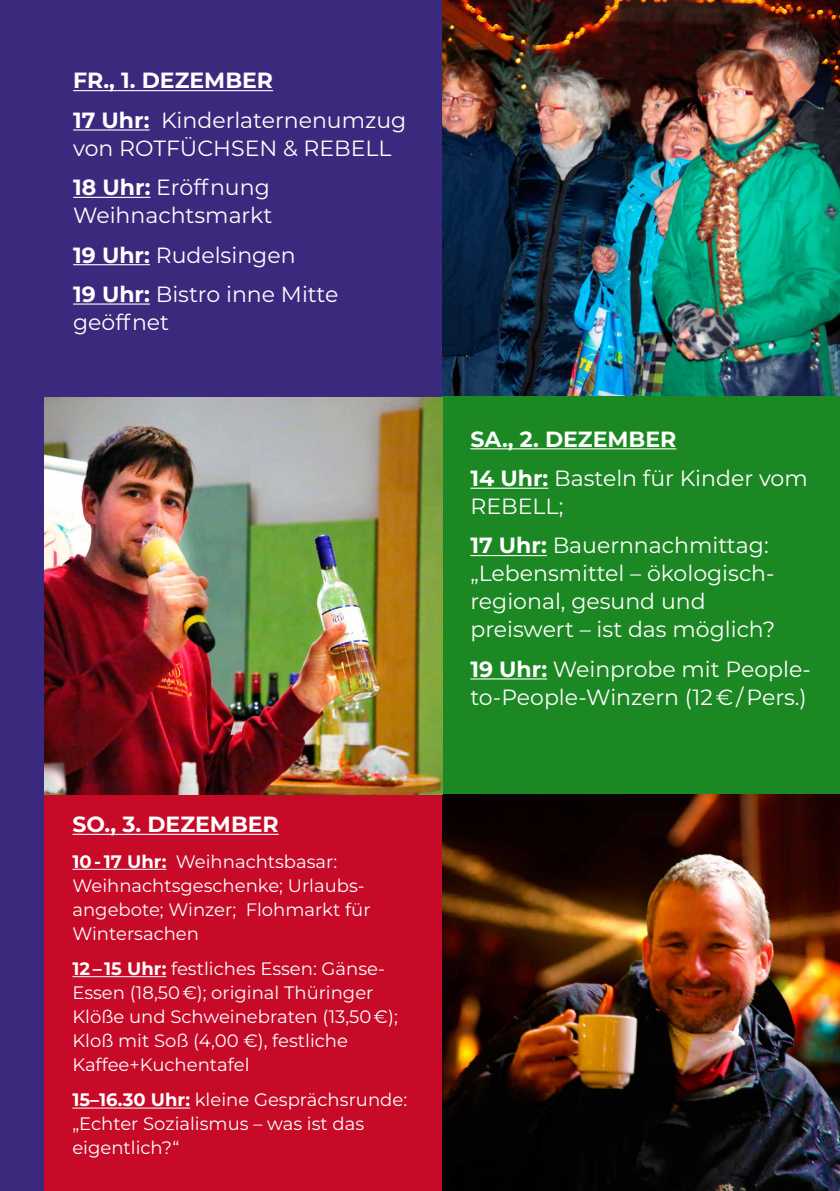
<style>
.page{position:relative;width:840px;height:1191px;background:#fff}
.page>*{position:absolute;margin:0;border:0;box-sizing:border-box;transform-origin:0 0}
.t1{font:22px/39.4px "Montserrat";color:#fff}
.t2{font:700 22px/39.4px "Montserrat";color:#fff}
.t3{font:18px/24px "Montserrat";color:#fff}
.s1{font-weight:400}
.s2{font-weight:700}
</style>
<div class="page">
<div style="left:0;top:0;width:839px;height:1191px;background:#3b297d"></div>
<img style="left:442px;top:0;width:397px;height:397px">
<div style="left:44px;top:794px;width:398px;height:397px;background:#c60a27"></div>
<div style="left:442px;top:397px;width:397px;height:397px;background:#1c8823"></div>
<hr style="left:72px;top:833px;width:207px;height:2px;background:#fff">
<hr style="left:72px;top:869px;width:94px;height:1px;background:#fff">
<hr style="left:72px;top:976px;width:94px;height:1px;background:#fff">
<hr style="left:72px;top:1107px;width:118px;height:1px;background:#fff">
<hr style="left:73px;top:90px;width:200px;height:1px;background:#fff">
<hr style="left:73px;top:129px;width:76px;height:1px;background:#fff">
<hr style="left:73px;top:197px;width:77px;height:1px;background:#fff">
<hr style="left:73px;top:264px;width:77px;height:1px;background:#fff">
<hr style="left:73px;top:303px;width:77px;height:2px;background:#fff">
<hr style="left:470px;top:448px;width:206px;height:1px;background:#fff">
<hr style="left:470px;top:487px;width:78px;height:2px;background:#fff">
<hr style="left:470px;top:555px;width:76px;height:1px;background:#fff">
<hr style="left:470px;top:678px;width:77px;height:1px;background:#fff">
<img style="left:442px;top:794px;width:397px;height:397px">
<img style="left:44px;top:397px;width:398px;height:397px">
<p class="t2" style="left:73px;top:60px;width:334px">FR., 1. DEZEMBER<br>17 UHR: <span class="s1">Kinderlaternenumzug</span></p>
<p class="t1" style="left:73px;top:127px;width:320px">von ROTFÜCHSEN &amp; REBELL<br><span class="s2">18 UHR:</span> Eröffnung</p>
<p class="t1" style="left:73px;top:195px;width:266px">Weihnachtsmarkt<br><span class="s2">19 UHR:</span> Rudelsingen<br><span class="s2">19 UHR:</span> Bistro inne Mitte</p>
<p class="t1" style="left:73px;top:301px;width:98px">geöffnet</p>
<p class="t2" style="left:72px;top:803px;width:208px">SO., 3. DEZEMBER</p>
<p class="t3" style="left:72px;top:848px;width:299px"><span class="s2">10 - 17 UHR:</span> Weihnachtsbasar:<br>Weihnachtsgeschenke; Urlaubs&shy;angebote; Winzer; Flohmarkt für<br>Wintersachen</p>
<p class="t3" style="left:72px;top:955px;width:327px"><span class="s2">12 – 15 UHR:</span> festliches Essen: Gänse-<br>Essen (18,50 €); original Thüringer<br>Klöße und Schweinebraten (13,50 €);<br>Kloß mit Soß (4,00 €), festliche<br>Kaffee+Kuchentafel</p>
<p class="t3" style="left:72px;top:1087px;width:336px"><span class="s2">15–16.30 UHR:</span> kleine Gesprächsrunde: „Echter Sozialismus – was ist das eigentlich?“</p>
<p class="t2" style="left:470px;top:418px;width:339px">SA., 2. DEZEMBER<br>14 UHR: <span class="s1">Basteln für Kinder vom</span></p>
<p class="t1" style="left:470px;top:486px;width:299px">REBELL;<br><span class="s2">17 UHR:</span> Bauernnachmittag:</p>
<p class="t1" style="left:470px;top:559px;width:306px;line-height:28px">„Lebensmittel – ökologisch&shy;regional, gesund und preiswert – ist das möglich?</p>
<p class="t1" style="left:470px;top:654px;width:339px;line-height:28px"><span class="s2">19 UHR:</span> Weinprobe mit People&shy;to-People-Winzern (12 € / Pers.)</p>
</div>
